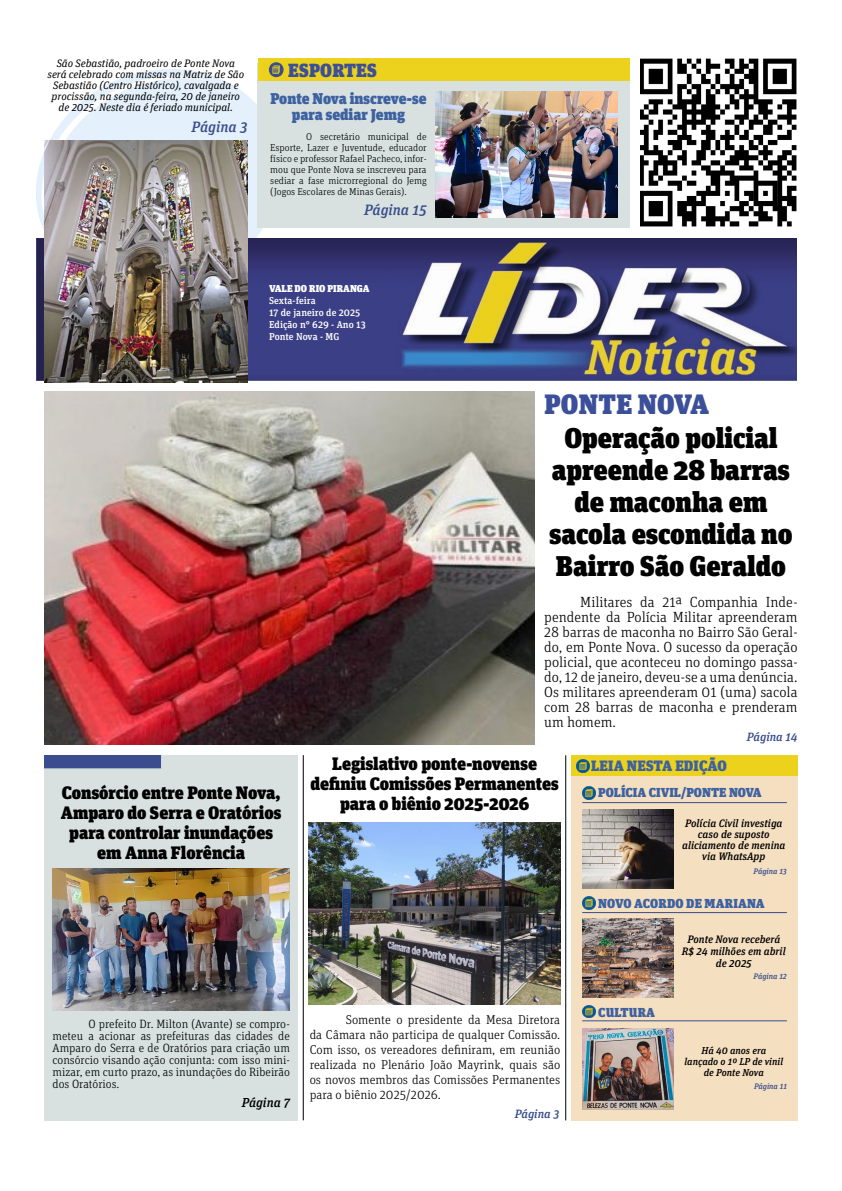
<style>
.page{position:relative;width:842px;height:1191px;background:#fff}
.page>*{position:absolute;margin:0;border:0;box-sizing:border-box;transform-origin:0 0}
.t1{font:900 28.5px/32px "Unit Slab Pro";color:#000;text-align:center}
.t2{font:900 28px "Unit Slab Pro";letter-spacing:.01em;color:#3b4f9a}
.t3{font:900 19px "Unit Slab Pro";letter-spacing:.01em;color:#3c4f9a}
.t4{font:900 18px/20px "Unit Slab Pro";color:#000;text-align:center}
.t5{font:900 15.6px/16px "Unit Slab Pro";color:#3e61a0;text-align:center}
.t6{font:900 15px "Unit Slab Pro";letter-spacing:.01em;color:#3e61a0}
.t7{font:italic 500 15px "Unit Slab Pro";color:#394d8b}
.t8{font:300 14.7px/15px "Unit Slab Pro";color:#000;text-align:justify}
.t9{font:900 13px "Unit Slab Pro";color:#3e61a0}
.t10{font:italic 500 13px "Unit Slab Pro";color:#000}
.t11{font:300 12.8px/15px "Unit Slab Pro";color:#000;text-align:justify}
.t12{font:300 12px/12px "Unit Slab Pro";color:#000;text-align:justify}
.t13{font:italic 500 12px "Unit Slab Pro";color:#394d8b}
.t14{font:italic 10.8px/11px "Unit Slab Pro";color:#000;text-align:center}
.t15{font:italic 500 10.8px/11px "Unit Slab Pro";color:#000;text-align:center}
.t16{font:300 10px/11px "Unit Slab Pro";color:#000;text-align:justify}
.t17{font:500 10px/12px "Unit Slab Pro";color:#fff}
.t18{font:italic 500 10px/11px "Unit Slab Pro";color:#000;text-align:center}
.t19{font:900 10px "Unit Slab Pro";color:#fff}
.t20{font:italic 500 8px "Unit Slab Pro";color:#394d8b}
</style>
<div class="page">
<img style="left:36px;top:70px;width:244px;height:168px">
<img style="left:36px;top:238px;width:761px;height:142px">
<img style="left:640px;top:58px;width:157px;height:169px">
<img style="left:45px;top:141px;width:202px;height:241px">
<img style="left:45px;top:391px;width:489px;height:353px">
<div style="left:45px;top:755px;width:253px;height:365px;background:#d8e1df"></div>
<img style="left:52px;top:868px;width:238px;height:142px">
<hr style="left:565px;top:755px;width:1px;height:365px;background:#000">
<hr style="left:303px;top:755px;width:1px;height:365px;background:#000">
<img style="left:309px;top:822px;width:251px;height:182px">
<div style="left:571px;top:776px;width:226px;height:344px;background:#f5dfc1"></div>
<div style="left:571px;top:755px;width:226px;height:21px;background:#ecd21c"></div>
<svg style="left:577px;top:759px;width:12px;height:13px"></svg>
<img style="left:582px;top:1028px;width:92px;height:81px">
<hr style="left:582px;top:1020px;width:205px;height:1px;background:#394d8b">
<svg style="left:583px;top:1005px;width:12px;height:12px"></svg>
<img style="left:582px;top:919px;width:92px;height:78px">
<hr style="left:582px;top:912px;width:205px;height:1px;background:#394d8b">
<svg style="left:583px;top:897px;width:12px;height:12px"></svg>
<img style="left:582px;top:810px;width:92px;height:78px">
<hr style="left:582px;top:802px;width:205px;height:1px;background:#394d8b">
<svg style="left:583px;top:787px;width:12px;height:12px"></svg>
<div style="left:258px;top:81px;width:372px;height:146px;background:#d8e1df"></div>
<div style="left:258px;top:58px;width:372px;height:23px;background:#ecd21c"></div>
<svg style="left:269px;top:62px;width:15px;height:15px"></svg>
<img style="left:435px;top:92px;width:183px;height:126px">
<p class="t14" style="left:47px;top:57px;width:198px">São Sebastião, padroeiro de Ponte Nova será celebrado com missas na Matriz de São Sebastião (Centro Histórico), cavalgada e procissão, na segunda-feira, 20 de janeiro de 2025. Neste dia é feriado municipal.</p>
<p class="t7" style="left:192px;top:116px;width:57px">Página 3</p>
<p class="t3" style="left:288px;top:56px;width:90px">ESPORTES</p>
<p class="t5" style="left:270px;top:90px;width:158px">Ponte Nova inscreve-se para sediar Jemg</p>
<p class="t16" style="left:270px;top:130px;width:158px;text-indent:36px">O secretário municipal de Esporte, Lazer e Juventude, educador físico e professor Rafael Pacheco, infor&shy;mou que Ponte Nova se inscreveu para sediar a fase microrregional do Jemg (Jogos Escolares de Minas Gerais).</p>
<p class="t7" style="left:364px;top:200px;width:64px">Página 15</p>
<p class="t19" style="left:269px;top:280px;width:102px">VALE DO RIO PIRANGA</p>
<p class="t17" style="left:269px;top:293px;width:98px">Sexta-feira<br>17 de janeiro de 2025<br>Edição n° 629 - Ano 13<br>Ponte Nova - MG</p>
<h2 class="t2" style="left:544px;top:383px;width:166px">PONTE NOVA</h2>
<h1 class="t1" style="left:549px;top:420px;width:245px">Operação policial apreende 28 barras de maconha em sacola escondida no<br>Bairro São Geraldo</h1>
<p class="t8" style="left:544px;top:594px;width:255px;text-indent:36px">Militares da 21ª Companhia Inde&shy;pendente da Polícia Militar apreenderam 28 barras de maconha no Bairro São Geral&shy;do, em Ponte Nova. O sucesso da operação policial, que aconteceu no domingo passa&shy;do, 12 de janeiro, deveu-se a uma denúncia.<br>Os militares apreenderam 01 (uma) sacola com 28 barras de maconha e prenderam um homem.</p>
<p class="t13" style="left:747px;top:729px;width:52px">Página 14</p>
<p class="t4" style="left:61px;top:781px;width:222px">Consórcio entre Ponte Nova,<br>Amparo do Serra e Oratórios para controlar inundações em Anna Florência</p>
<p class="t12" style="left:53px;top:1017px;width:239px;text-indent:36px">O prefeito Dr. Milton (Avante) se compro&shy;meteu a acionar as prefeituras das cidades de Amparo do Serra e de Oratórios para criação um consórcio visando ação conjunta: com isso mini&shy;mizar, em curto prazo, as inundações do Ribeirão dos Oratórios.</p>
<p class="t10" style="left:242px;top:1093px;width:50px">Página 7</p>
<p class="t4" style="left:310px;top:752px;width:250px">Legislativo ponte-novense definiu Comissões Permanentes para o biênio 2025-2026</p>
<p class="t6" style="left:591px;top:754px;width:137px">LEIA NESTA EDIÇÃO</p>
<p class="t9" style="left:598px;top:782px;width:165px">POLÍCIA CIVIL/PONTE NOVA</p>
<p class="t15" style="left:682px;top:817px;width:105px">Polícia Civil investiga caso de suposto aliciamento de menina via WhatsApp</p>
<p class="t9" style="left:598px;top:893px;width:168px">NOVO ACORDO DE MARIANA</p>
<p class="t20" style="left:754px;top:865px;width:35px">Página 13</p>
<p class="t15" style="left:682px;top:933px;width:105px;line-height:12px">Ponte Nova receberá<br>R$ 24 milhões em abril de 2025</p>
<p class="t11" style="left:310px;top:1011px;width:252px;text-indent:36px">Somente o presidente da Mesa Diretora da Câmara não participa de qualquer Comissão.<br>Com isso, os vereadores definiram, em reunião realizada no Plenário João Mayrink, quais são os novos membros das Comissões Permanentes para o biênio 2025/2026.</p>
<p class="t13" style="left:515px;top:1105px;width:46px">Página 3</p>
<p class="t9" style="left:598px;top:1002px;width:58px">CULTURA</p>
<p class="t20" style="left:753px;top:971px;width:35px">Página 12</p>
<p class="t18" style="left:684px;top:1044px;width:100px">Há 40 anos era lançado o 1º LP de vinil de Ponte Nova</p>
<p class="t20" style="left:754px;top:1080px;width:34px">Página 11</p>
</div>
